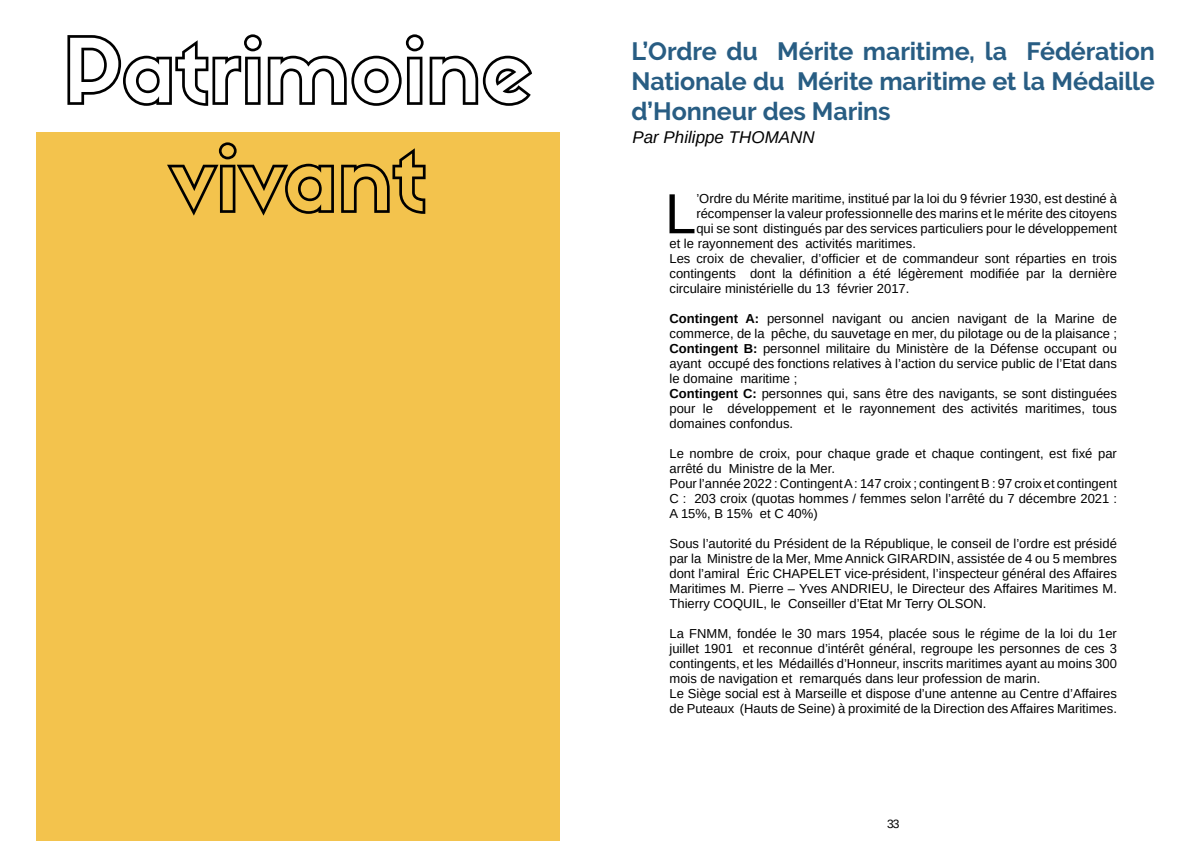
<style>
.page{position:relative;width:1191px;height:842px;background:#fff}
.page>*{position:absolute;margin:0;border:0;box-sizing:border-box;transform-origin:0 0}
.t1{font:90px/108px "Sifonn Basic Outline";color:#000;text-align:center}
.t2{font:56.6px "Arimo";color:#000}
.t3{font:700 25px/30px "Raleway";letter-spacing:-.005em;color:#285d83;text-align:justify}
.t4{font:italic 17px "Arimo";color:#000}
.t5{font:13px/15px "Arimo";color:#000}
.t6{font:12px "Arimo";color:#000}
.s1{font-weight:700}
</style>
<div class="page">
<div style="left:36px;top:132px;width:523px;height:687px;background:#f3c34d"></div>
<div style="left:36px;top:805px;width:523px;height:36px;background:#f3c34d"></div>
<h1 class="t1" style="left:62px;top:17px;width:473px">Patrimoine vivant</h1>
<h3 class="t3" style="left:631px;top:36px;width:525px">L’Ordre du Mérite maritime, la Fédération Nationale du Mérite maritime et la Médaille d’Honneur des Marins</h3>
<h3 class="t4" style="left:632px;top:126px;width:184px">Par Philippe THOMANN</h3>
<h2 class="t2" style="left:665px;top:178px;width:33px">L</h2>
<p class="t5" style="left:696px;top:191px;width:422px">’Ordre du Mérite maritime, institué par la loi du 9 février 1930, est destiné à</p>
<p class="t5" style="left:696px;top:206px;width:422px">récompenser la valeur professionnelle des marins et le mérite des citoyens</p>
<p class="t5" style="left:696px;top:221px;width:422px">qui se sont distingués par des services particuliers pour le développement</p>
<p class="t5" style="left:669px;top:236px;width:248px">et le rayonnement des activités maritimes.</p>
<p class="t5" style="left:669px;top:251px;width:449px">Les croix de chevalier, d’officier et de commandeur sont réparties en trois</p>
<p class="t5" style="left:669px;top:266px;width:449px">contingents dont la définition a été légèrement modifiée par la dernière</p>
<p class="t5" style="left:669px;top:281px;width:241px">circulaire ministérielle du 13 février 2017.</p>
<p class="t5" style="left:669px;top:311px;width:449px"><span class="s1">Contingent A:</span> personnel navigant ou ancien navigant de la Marine de commerce, de la pêche, du sauvetage en mer, du pilotage ou de la plaisance ; <span class="s1">Contingent B:</span> personnel militaire du Ministère de la Défense occupant ou ayant occupé des fonctions relatives à l’action du service public de l’Etat dans le domaine maritime ;<br><span class="s1">Contingent C:</span> personnes qui, sans être des navigants, se sont distinguées pour le développement et le rayonnement des activités maritimes, tous domaines confondus.</p>
<p class="t5" style="left:669px;top:446px;width:449px">Le nombre de croix, pour chaque grade et chaque contingent, est fixé par arrêté du Ministre de la Mer.<br>Pour l’année 2022 : Contingent A : 147 croix ; contingent B : 97 croix et contingent C : 203 croix (quotas hommes / femmes selon l’arrêté du 7 décembre 2021 :<br>A 15%, B 15% et C 40%)</p>
<p class="t5" style="left:669px;top:536px;width:449px;text-align:justify">Sous l’autorité du Président de la République, le conseil de l’ordre est présidé par la Ministre de la Mer, Mme Annick GIRARDIN, assistée de 4 ou 5 membres dont l’amiral Éric CHAPELET vice-président, l’inspecteur général des Affaires Maritimes M. Pierre – Yves ANDRIEU, le Directeur des Affaires Maritimes M.<br>Thierry COQUIL, le Conseiller d’Etat Mr Terry OLSON.</p>
<p class="t5" style="left:669px;top:626px;width:449px">La FNMM, fondée le 30 mars 1954, placée sous le régime de la loi du 1er juillet 1901 et reconnue d’intérêt général, regroupe les personnes de ces 3 contingents, et les Médaillés d’Honneur, inscrits maritimes ayant au moins 300 mois de navigation et remarqués dans leur profession de marin.<br>Le Siège social est à Marseille et dispose d’une antenne au Centre d’Affaires de Puteaux (Hauts de Seine) à proximité de la Direction des Affaires Maritimes.</p>
<p class="t6" style="left:887px;top:816px;width:14px">33</p>
</div>
